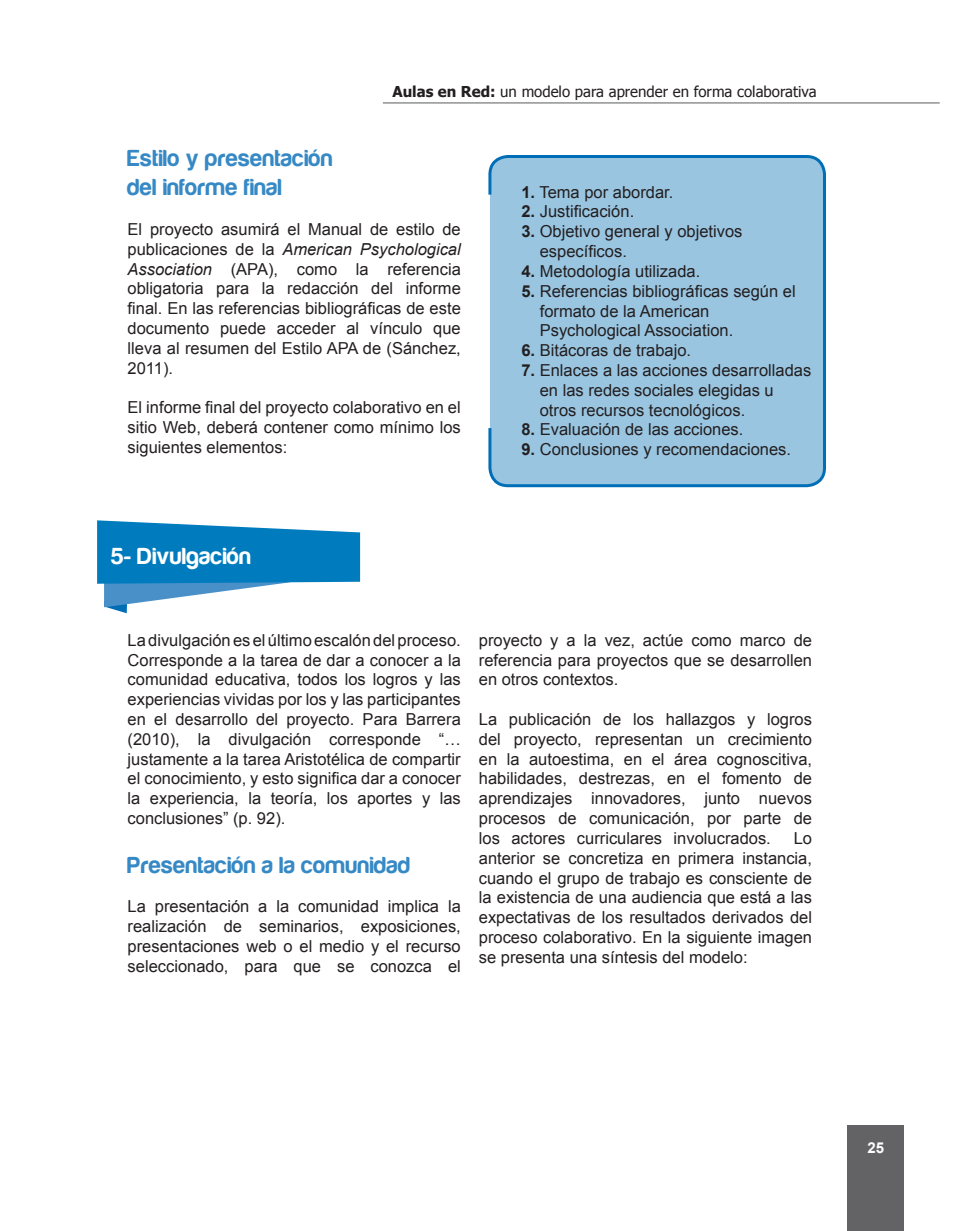
<style>
.page{position:relative;width:961px;height:1231px;background:#fff}
.page>*{position:absolute;margin:0;border:0;box-sizing:border-box;transform-origin:0 0}
.t1{font:24px "Harabara";letter-spacing:.025em;color:#3689c5}
.t2{font:24px "Harabara";letter-spacing:.025em;color:#fff}
.t3{font:16.5px/19.8px "Arial";color:#231f20;text-align:justify}
.t4{font:15px "Tahoma";color:#231f20}
.t5{font:700 15px "Arial";color:#fff}
.s1{font-weight:700}
.s2{font-style:italic}
</style>
<div class="page">
<hr style="left:383px;top:102px;width:556px;height:1px;background:#6c6d70">
<div style="left:847px;top:1125px;width:57px;height:106px;background:#636366"></div>
<div style="left:490px;top:156px;width:334px;height:330px;background:#99c5e1;border-radius:18px"></div>
<div style="left:488px;top:155px;width:338px;height:332px;border:3px solid #006eb6;border-radius:18px"></div>
<svg style="left:97px;top:520px;width:263px;height:93px"></svg>
<p class="t4" style="left:392px;top:81px;width:425px"><span class="s1">Aulas en Red:</span> un modelo para aprender en forma colaborativa</p>
<p class="t1" style="left:128px;top:146px;width:206px">Estilo y presentación</p>
<p class="t1" style="left:128px;top:175px;width:156px">del informe final</p>
<p class="t3" style="left:128px;top:219px;width:335px">El proyecto asumirá el Manual de estilo de publicaciones de la <span class="s2">American Psychological Association</span> (APA), como la referencia obligatoria para la redacción del informe final. En las referencias bibliográficas de este documento puede acceder al vínculo que lleva al resumen del Estilo APA de (Sánchez, 2011).</p>
<p class="t3" style="left:128px;top:397px;width:335px">El informe final del proyecto colaborativo en el sitio Web, deberá contener como mínimo los siguientes elementos:</p>
<p class="t3" style="left:521px;top:182px;width:153px"><span class="s1">1.</span> Tema por abordar.</p>
<p class="t3" style="left:521px;top:202px;width:114px"><span class="s1">2.</span> Justificación.</p>
<p class="t3" style="left:521px;top:222px;width:223px"><span class="s1">3.</span> Objetivo general y objetivos</p>
<p class="t3" style="left:539px;top:241px;width:89px">específicos.</p>
<p class="t3" style="left:521px;top:261px;width:180px"><span class="s1">4.</span> Metodología utilizada.</p>
<p class="t3" style="left:521px;top:281px;width:276px"><span class="s1">5.</span> Referencias bibliográficas según el</p>
<p class="t3" style="left:539px;top:301px;width:171px">formato de la American</p>
<p class="t3" style="left:539px;top:321px;width:195px">Psychological Association.</p>
<p class="t3" style="left:521px;top:340px;width:171px"><span class="s1">6.</span> Bitácoras de trabajo.</p>
<p class="t3" style="left:521px;top:360px;width:291px"><span class="s1">7.</span> Enlaces a las acciones desarrolladas</p>
<p class="t3" style="left:539px;top:380px;width:235px">en las redes sociales elegidas u</p>
<p class="t3" style="left:539px;top:400px;width:207px">otros recursos tecnológicos.</p>
<p class="t3" style="left:521px;top:420px;width:223px"><span class="s1">8.</span> Evaluación de las acciones.</p>
<p class="t3" style="left:521px;top:439px;width:271px"><span class="s1">9.</span> Conclusiones y recomendaciones.</p>
<p class="t2" style="left:111px;top:543px;width:141px">5- Divulgación</p>
<p class="t3" style="left:128px;top:630px;width:335px">La divulgación es el último escalón del proceso.<br>Corresponde a la tarea de dar a conocer a la comunidad educativa, todos los logros y las experiencias vividas por los y las participantes en el desarrollo del proyecto. Para Barrera (2010), la divulgación corresponde “… justamente a la tarea Aristotélica de compartir el conocimiento, y esto significa dar a conocer la experiencia, la teoría, los aportes y las conclusiones” (p. 92).</p>
<p class="t1" style="left:128px;top:852px;width:284px">Presentación a la comunidad</p>
<p class="t3" style="left:128px;top:896px;width:335px">La presentación a la comunidad implica la realización de seminarios, exposiciones, presentaciones web o el medio y el recurso seleccionado, para que se conozca el</p>
<p class="t3" style="left:479px;top:630px;width:335px">proyecto y a la vez, actúe como marco de referencia para proyectos que se desarrollen en otros contextos.</p>
<p class="t3" style="left:479px;top:709px;width:335px">La publicación de los hallazgos y logros del proyecto, representan un crecimiento en la autoestima, en el área cognoscitiva, habilidades, destrezas, en el fomento de aprendizajes innovadores, junto nuevos procesos de comunicación, por parte de los actores curriculares involucrados.</p>
<p class="t3" style="left:479px;top:828px;width:335px;text-indent:315px">Lo anterior se concretiza en primera instancia, cuando el grupo de trabajo es consciente de la existencia de una audiencia que está a las expectativas de los resultados derivados del proceso colaborativo. En la siguiente imagen se presenta una síntesis del modelo:</p>
<p class="t5" style="left:867px;top:1137px;width:18px">25</p>
</div>
